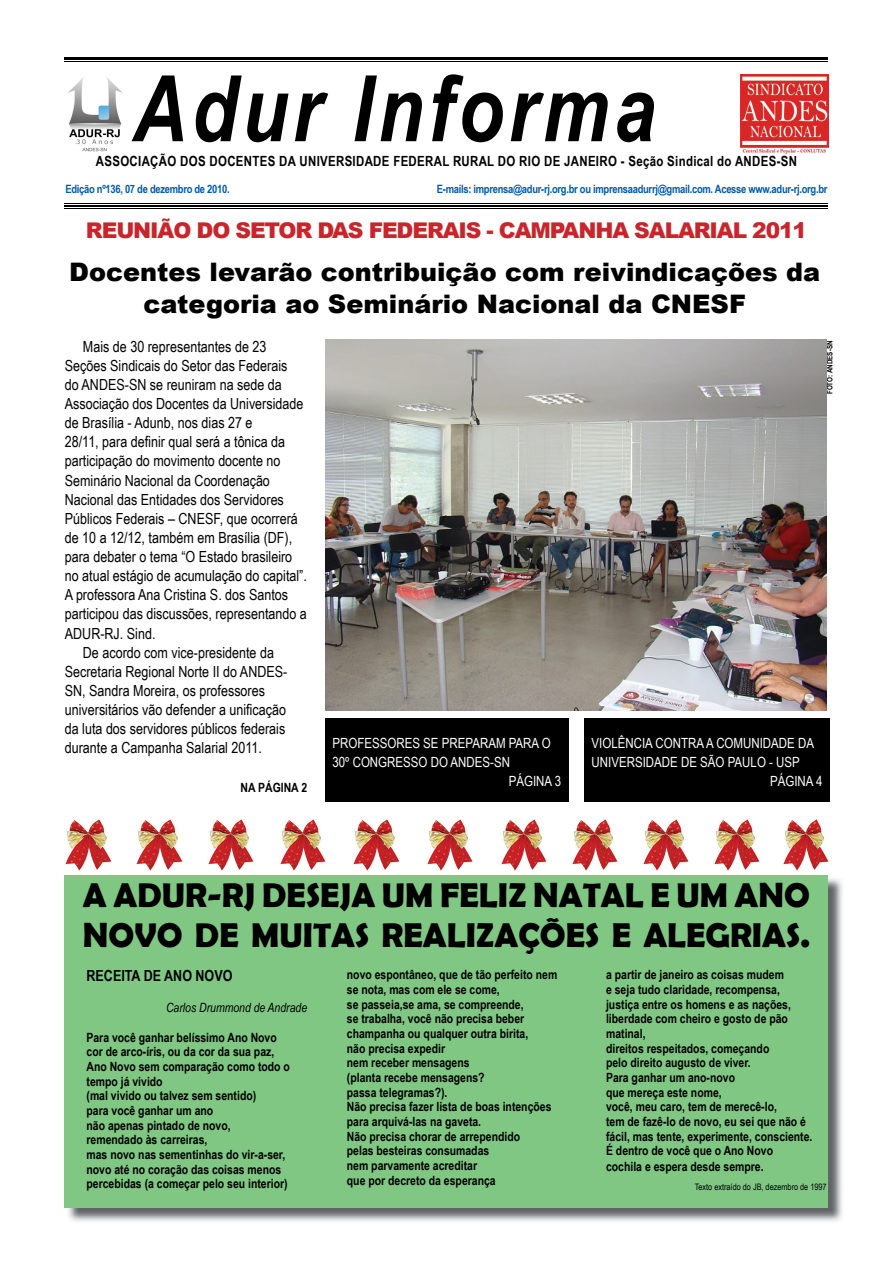
<style>
.page{position:relative;width:893px;height:1263px;background:#fff}
.page>*{position:absolute;margin:0;border:0;box-sizing:border-box;transform-origin:0 0}
.t1{font:italic 700 91.8px "Arial Narrow";letter-spacing:.05em;color:#000}
.t2{font:700 34.35px/40.8px "Berlin Sans FB Demi";color:#000}
.t3{font:900 25.5px/32px "Arial";color:#000;text-align:center}
.t4{font:900 21.6px "Arial";letter-spacing:-.05em;color:#c9252c}
.t5{font:15.3px "Arial Narrow";color:#000}
.t6{font:700 15.3px "Arial Narrow";color:#000}
.t7{font:13.95px "Arial Narrow";color:#fff}
.t8{font:700 13.95px "Arial Narrow";letter-spacing:.025em;color:#000}
.t9{font:700 12.75px/14.7px "Arial Narrow";color:#000}
.t10{font:italic 12.75px "Arial Narrow";color:#000}
.t11{font:700 11.4px "Arial Narrow";letter-spacing:-.025em;color:#005baa}
.t12{font:8.85px "Arial Narrow";color:#000}
.t13{font:700 7.65px "Arial Narrow";color:#000}
</style>
<div class="page">
<hr style="left:65px;top:203px;width:763px;height:1px;background:#000">
<hr style="left:65px;top:205px;width:763px;height:2px;background:#000">
<hr style="left:65px;top:208px;width:763px;height:1px;background:#000">
<hr style="left:65px;top:57px;width:763px;height:1px;background:#000">
<hr style="left:65px;top:58px;width:763px;height:2px;background:#000">
<hr style="left:65px;top:61px;width:763px;height:1px;background:#000">
<img style="left:68px;top:77px;width:55px;height:75px">
<img style="left:741px;top:74px;width:87px;height:79px">
<img style="left:67px;top:878px;width:776px;height:344px">
<div style="left:65px;top:875px;width:763px;height:332px;background:#80c783"></div>
<img style="left:65px;top:819px;width:47px;height:51px">
<img style="left:136px;top:819px;width:47px;height:51px">
<img style="left:280px;top:819px;width:46px;height:51px">
<img style="left:208px;top:819px;width:46px;height:51px">
<img style="left:783px;top:819px;width:46px;height:51px">
<img style="left:353px;top:819px;width:47px;height:51px">
<img style="left:427px;top:819px;width:46px;height:51px">
<img style="left:501px;top:819px;width:46px;height:51px">
<img style="left:572px;top:819px;width:46px;height:51px">
<img style="left:643px;top:819px;width:46px;height:51px">
<img style="left:714px;top:819px;width:46px;height:51px">
<div style="left:584px;top:718px;width:245px;height:84px;background:#000"></div>
<div style="left:325px;top:718px;width:243px;height:84px;background:#000"></div>
<img style="left:325px;top:340px;width:501px;height:370px">
<h1 class="t1" style="left:132px;top:56px;width:525px">Adur Informa</h1>
<p class="t8" style="left:96px;top:156px;width:702px">ASSOCIAÇÃO DOS DOCENTES DA UNIVERSIDADE FEDERAL RURAL DO RIO DE JANEIRO - Seção Sindical do ANDES-SN</p>
<p class="t11" style="left:65px;top:184px;width:166px">Edição nº136, 07 de dezembro de 2010.</p>
<p class="t11" style="left:437px;top:184px;width:392px">E-mails: imprensa@adur-rj.org.br ou imprensaadurrj@gmail.com. Acesse www.adur-rj.org.br</p>
<h3 class="t4" style="left:86px;top:222px;width:722px">REUNIÃO DO SETOR DAS FEDERAIS - CAMPANHA SALARIAL 2011</h3>
<h3 class="t3" style="left:69px;top:258px;width:752px">Docentes levarão contribuição com reivindicações da categoria ao Seminário Nacional da CNESF</h3>
<p class="t5" style="left:83px;top:341px;width:185px">Mais de 30 representantes de 23</p>
<p class="t5" style="left:65px;top:360px;width:224px">Seções Sindicais do Setor das Federais</p>
<p class="t5" style="left:65px;top:379px;width:218px">do ANDES-SN se reuniram na sede da</p>
<p class="t5" style="left:65px;top:398px;width:240px">Associação dos Docentes da Universidade</p>
<p class="t5" style="left:65px;top:417px;width:189px">de Brasília - Adunb, nos dias 27 e</p>
<p class="t5" style="left:65px;top:436px;width:222px">28/11, para definir qual será a tônica da</p>
<p class="t5" style="left:65px;top:455px;width:217px">participação do movimento docente no</p>
<p class="t5" style="left:65px;top:474px;width:207px">Seminário Nacional da Coordenação</p>
<p class="t5" style="left:65px;top:494px;width:220px">Nacional das Entidades dos Servidores</p>
<p class="t5" style="left:65px;top:513px;width:234px">Públicos Federais – CNESF, que ocorrerá</p>
<p class="t5" style="left:65px;top:532px;width:229px">de 10 a 12/12, também em Brasília (DF),</p>
<p class="t5" style="left:65px;top:551px;width:229px">para debater o tema “O Estado brasileiro</p>
<p class="t5" style="left:65px;top:570px;width:244px">no atual estágio de acumulação do capital”.</p>
<p class="t5" style="left:65px;top:589px;width:225px">A professora Ana Cristina S. dos Santos</p>
<p class="t5" style="left:65px;top:608px;width:244px">participou das discussões, representando a</p>
<p class="t5" style="left:65px;top:627px;width:92px">ADUR-RJ. Sind.</p>
<p class="t5" style="left:83px;top:647px;width:193px">De acordo com vice-presidente da</p>
<p class="t5" style="left:65px;top:666px;width:224px">Secretaria Regional Norte II do ANDES-</p>
<p class="t5" style="left:65px;top:685px;width:202px">SN, Sandra Moreira, os professores</p>
<p class="t5" style="left:65px;top:704px;width:223px">universitários vão defender a unificação</p>
<p class="t5" style="left:65px;top:723px;width:222px">da luta dos servidores públicos federais</p>
<p class="t5" style="left:65px;top:742px;width:199px">durante a Campanha Salarial 2011.</p>
<p class="t9" style="left:240px;top:781px;width:68px">NA PÁGINA 2</p>
<p class="t7" style="left:332px;top:737px;width:220px">PROFESSORES SE PREPARAM PARA O</p>
<p class="t7" style="left:332px;top:757px;width:179px">30º CONGRESSO DO ANDES-SN</p>
<p class="t7" style="left:509px;top:776px;width:54px">PÁGINA 3</p>
<p class="t13" style="left:826px;top:394px;width:55px;rotate:-90deg">FOTO: ANDES-SN</p>
<p class="t7" style="left:591px;top:737px;width:224px">VIOLÊNCIA CONTRA A COMUNIDADE DA</p>
<p class="t7" style="left:591px;top:757px;width:210px">UNIVERSIDADE DE SÃO PAULO - USP</p>
<p class="t7" style="left:770px;top:776px;width:54px">PÁGINA 4</p>
<h2 class="t2" style="left:83px;top:876px;width:728px">A ADUR-RJ DESEJA UM FELIZ NATAL E UM ANO<br>NOVO DE MUITAS REALIZAÇÕES E ALEGRIAS.</h2>
<p class="t6" style="left:86px;top:970px;width:147px">RECEITA DE ANO NOVO</p>
<p class="t10" style="left:166px;top:1002px;width:143px">Carlos Drummond de Andrade</p>
<p class="t9" style="left:86px;top:1031px;width:205px">Para você ganhar belíssimo Ano Novo cor de arco-íris, ou da cor da sua paz,<br>Ano Novo sem comparação como todo o tempo já vivido<br>(mal vivido ou talvez sem sentido)<br>para você ganhar um ano<br>não apenas pintado de novo, remendado às carreiras,<br>mas novo nas sementinhas do vir-a-ser, novo até no coração das coisas menos percebidas (a começar pelo seu interior)</p>
<p class="t9" style="left:347px;top:969px;width:212px">novo espontâneo, que de tão perfeito nem se nota, mas com ele se come,<br>se passeia,se ama, se compreende,<br>se trabalha, você não precisa beber champanha ou qualquer outra birita,<br>não precisa expedir<br>nem receber mensagens<br>(planta recebe mensagens?<br>passa telegramas?).<br>Não precisa fazer lista de boas intenções para arquivá-las na gaveta.<br>Não precisa chorar de arrependido<br>pelas besteiras consumadas<br>nem parvamente acreditar<br>que por decreto da esperança</p>
<p class="t9" style="left:606px;top:969px;width:208px">a partir de janeiro as coisas mudem<br>e seja tudo claridade, recompensa, justiça entre os homens e as nações, liberdade com cheiro e gosto de pão matinal,<br>direitos respeitados, começando<br>pelo direito augusto de viver.<br>Para ganhar um ano-novo<br>que mereça este nome,<br>você, meu caro, tem de merecê-lo,<br>tem de fazê-lo de novo, eu sei que não é fácil, mas tente, experimente, consciente.<br>É dentro de você que o Ano Novo<br>cochila e espera desde sempre.</p>
<p class="t12" style="left:694px;top:1183px;width:133px">Texto extraído do JB, dezembro de 1997</p>
</div>
